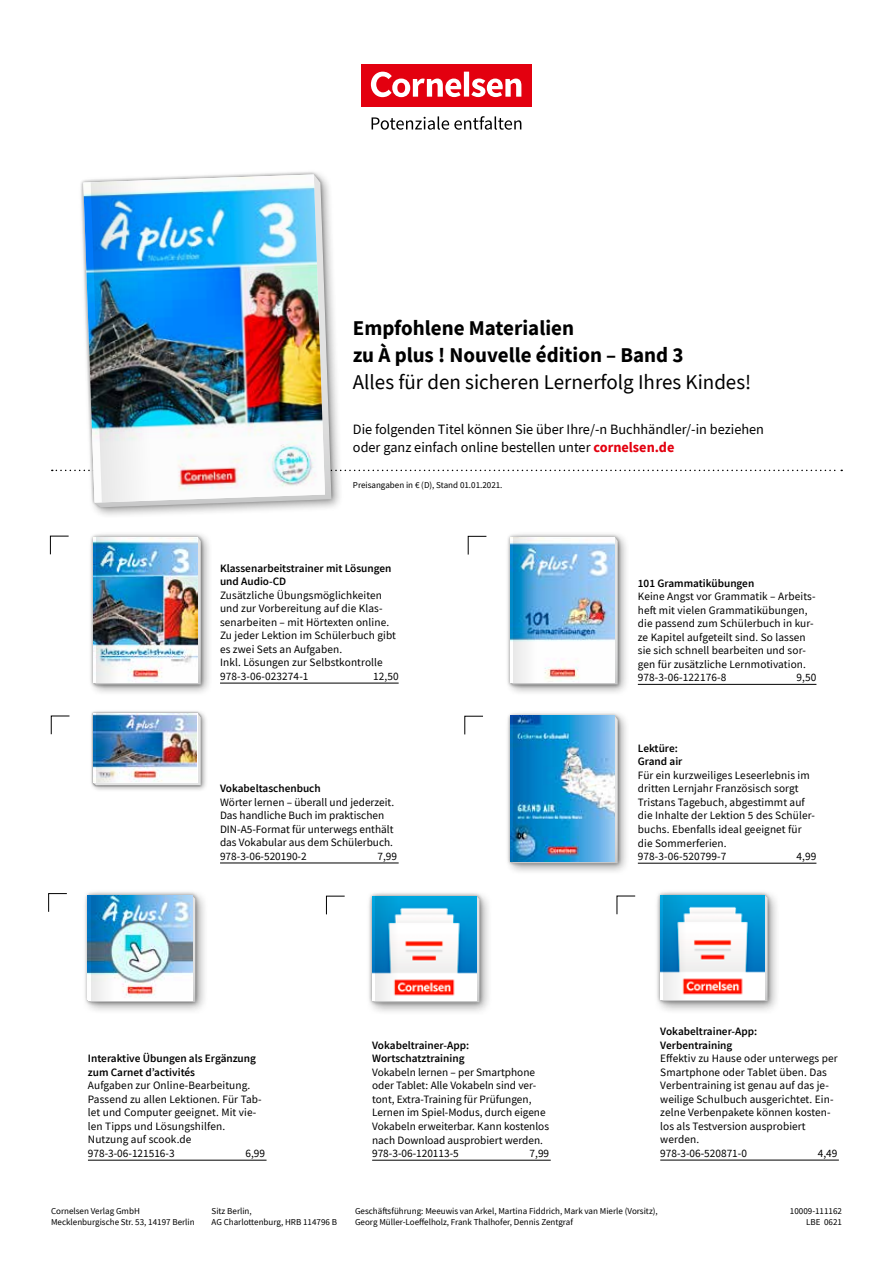
<style>
.page{position:relative;width:893px;height:1263px;background:#fff}
.page>*{position:absolute;margin:0;border:0;box-sizing:border-box;transform-origin:0 0}
.t1{font:700 21px/27px "CV Source Sans";color:#000}
.t2{font:21px "CV Source Sans";color:#000}
.t3{font:14.25px/18px "CV Source Sans";color:#000}
.t4{font:11.25px/13.5px "CV Source Sans";letter-spacing:.01em;color:#000}
.t5{font:600 11.25px/13.5px "CV Source Sans";color:#000}
.t6{font:9px/10.5px "CV Source Sans";color:#000}
.s1{font-weight:700;color:#e3000f}
</style>
<div class="page">
<hr style="left:638px;top:863px;width:178px;height:1px;background:#000">
<div style="left:504px;top:710px;width:126px;height:165px;background:#000;opacity:.4"></div>
<div style="left:507px;top:713px;width:114px;height:154px;background:#000;opacity:.4"></div>
<svg style="left:510px;top:716px;width:108px;height:147px"></svg>
<img style="left:510px;top:716px;width:105px;height:145px">
<img style="left:514px;top:716px;width:23px;height:145px">
<svg style="left:51px;top:715px;width:19px;height:20px"></svg>
<svg style="left:464px;top:716px;width:19px;height:19px"></svg>
<hr style="left:638px;top:684px;width:178px;height:1px;background:#000">
<hr style="left:220px;top:863px;width:179px;height:1px;background:#000">
<div style="left:504px;top:531px;width:126px;height:165px;background:#000;opacity:.4"></div>
<div style="left:507px;top:534px;width:114px;height:154px;background:#000;opacity:.4"></div>
<svg style="left:510px;top:537px;width:108px;height:147px"></svg>
<img style="left:510px;top:537px;width:105px;height:145px">
<svg style="left:514px;top:537px;width:23px;height:145px"></svg>
<svg style="left:468px;top:536px;width:19px;height:19px"></svg>
<hr style="left:220px;top:683px;width:179px;height:1px;background:#000">
<svg style="left:50px;top:536px;width:19px;height:19px"></svg>
<div style="left:77px;top:168px;width:267px;height:351px;background:#000;opacity:.4"></div>
<svg style="left:80px;top:171px;width:255px;height:340px"></svg>
<img style="left:83px;top:174px;width:242px;height:329px">
<img style="left:52px;top:180px;width:790px;height:322px">
<svg style="left:616px;top:895px;width:20px;height:20px"></svg>
<div style="left:654px;top:888px;width:127px;height:126px;background:#000;opacity:.4"></div>
<div style="left:656px;top:891px;width:116px;height:114px;background:#000;opacity:.4"></div>
<svg style="left:660px;top:895px;width:108px;height:106px"></svg>
<img style="left:660px;top:895px;width:105px;height:104px">
<svg style="left:664px;top:895px;width:23px;height:104px"></svg>
<svg style="left:326px;top:896px;width:19px;height:19px"></svg>
<div style="left:365px;top:890px;width:128px;height:125px;background:#000;opacity:.4"></div>
<div style="left:368px;top:892px;width:115px;height:114px;background:#000;opacity:.4"></div>
<svg style="left:372px;top:896px;width:107px;height:106px"></svg>
<img style="left:372px;top:896px;width:105px;height:105px">
<svg style="left:375px;top:896px;width:24px;height:105px"></svg>
<hr style="left:372px;top:1160px;width:179px;height:1px;background:#000">
<hr style="left:660px;top:1160px;width:179px;height:1px;background:#000">
<div style="left:87px;top:531px;width:126px;height:165px;background:#000;opacity:.4"></div>
<div style="left:90px;top:534px;width:114px;height:154px;background:#000;opacity:.4"></div>
<svg style="left:93px;top:537px;width:108px;height:147px"></svg>
<img style="left:93px;top:537px;width:105px;height:145px">
<img style="left:97px;top:537px;width:23px;height:145px">
<svg style="left:48px;top:893px;width:19px;height:19px"></svg>
<div style="left:81px;top:889px;width:128px;height:126px;background:#000;opacity:.4"></div>
<div style="left:84px;top:892px;width:115px;height:114px;background:#000;opacity:.4"></div>
<svg style="left:88px;top:896px;width:107px;height:106px"></svg>
<img style="left:88px;top:896px;width:104px;height:104px">
<svg style="left:91px;top:896px;width:23px;height:104px"></svg>
<hr style="left:88px;top:1160px;width:179px;height:1px;background:#000">
<svg style="left:372px;top:116px;width:149px;height:14px"></svg>
<div style="left:90px;top:709px;width:118px;height:84px;background:#000;opacity:.4"></div>
<div style="left:91px;top:711px;width:112px;height:76px;background:#000;opacity:.4"></div>
<svg style="left:93px;top:713px;width:108px;height:72px"></svg>
<img style="left:93px;top:713px;width:103px;height:70px">
<svg style="left:97px;top:713px;width:23px;height:70px"></svg>
<div style="left:361px;top:64px;width:170px;height:42px;background:#e3000f"></div>
<svg style="left:371px;top:72px;width:150px;height:25px"></svg>
<h1 class="t1" style="left:353px;top:315px;width:332px">Empfohlene Materialien<br>zu À plus ! Nouvelle édition – Band 3</h1>
<h1 class="t2" style="left:353px;top:369px;width:400px">Alles für den sicheren Lernerfolg Ihres Kindes!</h1>
<p class="t3" style="left:353px;top:421px;width:413px">Die folgenden Titel können Sie über Ihre/-n Buchhändler/-in beziehen oder ganz einfach online bestellen unter <span class="s1">cornelsen.de</span></p>
<p class="t6" style="left:353px;top:480px;width:151px">Preisangaben in € (D), Stand 01.01.2021.</p>
<p class="t5" style="left:220px;top:561px;width:173px">Klassenarbeitstrainer mit Lösungen und Audio-CD</p>
<p class="t4" style="left:220px;top:588px;width:177px">Zusätzliche Übungsmöglichkeiten und zur Vorbereitung auf die Klas&shy;senarbeiten – mit Hörtexten online.<br>Zu jeder Lektion im Schülerbuch gibt es zwei Sets an Aufgaben.<br>Inkl. Lösungen zur Selbstkontrolle<br>978-3-06-023274-1</p>
<p class="t4" style="left:373px;top:669px;width:27px">12,50</p>
<p class="t5" style="left:220px;top:782px;width:102px">Vokabeltaschenbuch</p>
<p class="t4" style="left:220px;top:795px;width:176px">Wörter lernen – überall und jederzeit.<br>Das handliche Buch im praktischen DIN-A5-Format für unterwegs enthält das Vokabular aus dem Schülerbuch.<br>978-3-06-520190-2</p>
<p class="t4" style="left:378px;top:849px;width:21px">7,99</p>
<p class="t5" style="left:88px;top:1052px;width:170px">Interaktive Übungen als Ergänzung zum Carnet d’activités</p>
<p class="t4" style="left:88px;top:1079px;width:175px">Aufgaben zur Online-Bearbeitung.<br>Passend zu allen Lektionen. Für Tab&shy;let und Computer geeignet. Mit vie&shy;len Tipps und Lösungshilfen.<br>Nutzung auf scook.de<br>978-3-06-121516-3</p>
<p class="t4" style="left:245px;top:1146px;width:21px">6,99</p>
<p class="t5" style="left:372px;top:1038px;width:98px">Vokabeltrainer-App:<br>Wortschatztraining</p>
<p class="t4" style="left:372px;top:1065px;width:178px">Vokabeln lernen – per Smartphone oder Tablet: Alle Vokabeln sind ver&shy;tont, Extra-Training für Prüfungen, Lernen im Spiel-Modus, durch eigene Vokabeln erweiterbar. Kann kostenlos nach Download ausprobiert werden.<br>978-3-06-120113-5</p>
<p class="t4" style="left:530px;top:1146px;width:21px">7,99</p>
<p class="t5" style="left:638px;top:576px;width:118px">101 Grammatikübungen</p>
<p class="t4" style="left:638px;top:590px;width:179px">Keine Angst vor Grammatik – Arbeits&shy;heft mit vielen Grammatikübungen, die passend zum Schülerbuch in kur&shy;ze Kapitel aufgeteilt sind. So lassen sie sich schnell bearbeiten und sor&shy;gen für zusätzliche Lernmotivation.<br>978-3-06-122176-8</p>
<p class="t4" style="left:796px;top:671px;width:21px">9,50</p>
<p class="t5" style="left:638px;top:741px;width:46px">Lektüre:<br>Grand air</p>
<p class="t4" style="left:638px;top:768px;width:179px">Für ein kurzweiliges Leseerlebnis im dritten Lernjahr Französisch sorgt<br>Tristans Tagebuch, abgestimmt auf die Inhalte der Lektion 5 des Schüler&shy;buchs. Ebenfalls ideal geeignet für die Sommerferien.<br>978-3-06-520799-7</p>
<p class="t4" style="left:796px;top:849px;width:21px">4,99</p>
<p class="t5" style="left:660px;top:1025px;width:98px">Vokabeltrainer-App:<br>Verbentraining</p>
<p class="t4" style="left:660px;top:1052px;width:179px">Effektiv zu Hause oder unterwegs per<br>Smartphone oder Tablet üben. Das<br>Verbentraining ist genau auf das je&shy;weilige Schulbuch ausgerichtet. Ein&shy;zelne Verbenpakete können kosten&shy;los als Testversion ausprobiert werden.<br>978-3-06-520871-0</p>
<p class="t4" style="left:818px;top:1146px;width:21px">4,49</p>
<p class="t6" style="left:51px;top:1206px;width:145px">Cornelsen Verlag GmbH<br>Mecklenburgische Str. 53, 14197 Berlin</p>
<p class="t6" style="left:212px;top:1206px;width:127px">Sitz Berlin,<br>AG Charlottenburg, HRB 114796 B</p>
<p class="t6" style="left:355px;top:1206px;width:304px">Geschäftsführung: Meeuwis van Arkel, Martina Fiddrich, Mark van Mierle (Vorsitz),<br>Georg Müller-Loeffelholz, Frank Thalhofer, Dennis Zentgraf</p>
<p class="t6" style="left:790px;top:1206px;width:54px;text-align:right">10009-111162<br>LBE 0621</p>
</div>
